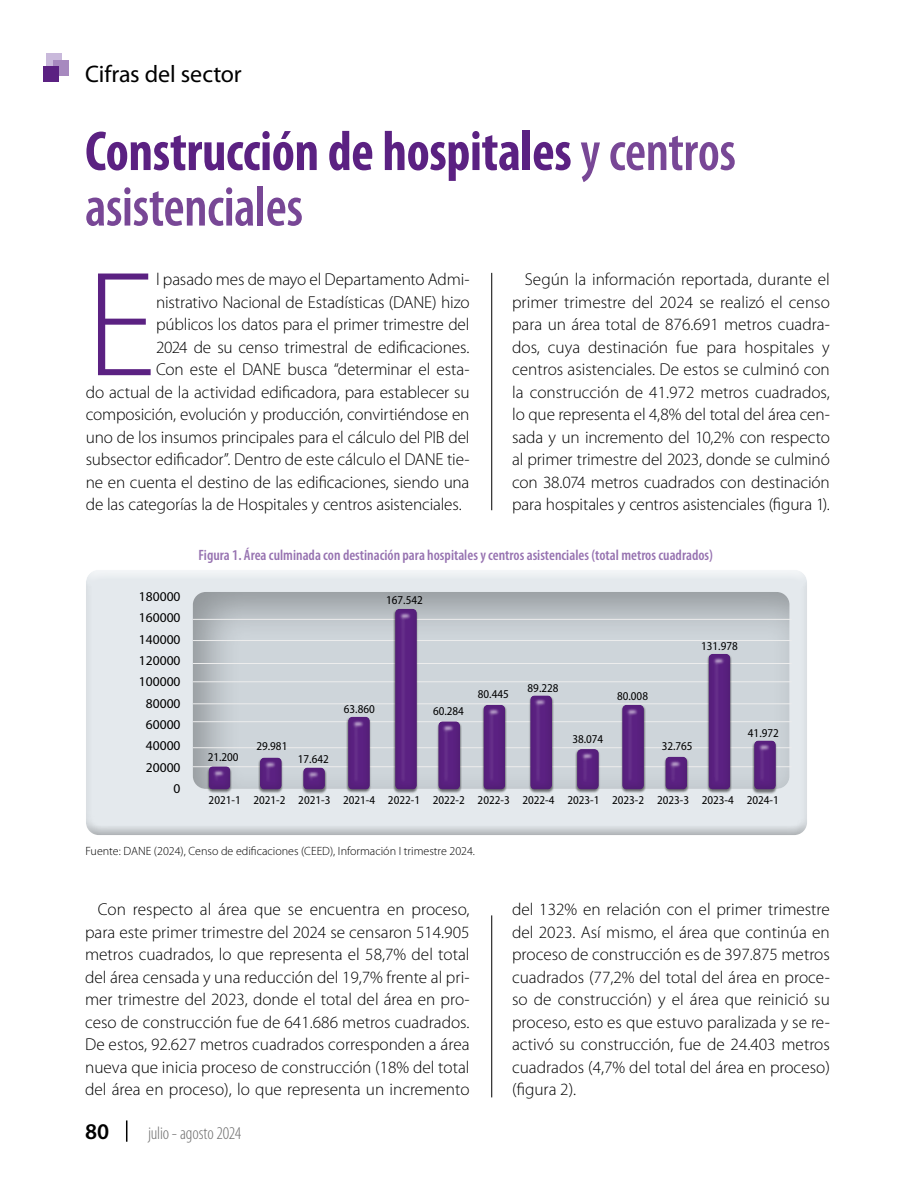
<style>
.page{position:relative;width:915px;height:1191px;background:#fff}
.page>*{position:absolute;margin:0;border:0;box-sizing:border-box;transform-origin:0 0}
.t1{font:300 150.75px "Myriad Pro";color:#5b2182}
.t2{font:700 condensed 56.55px/55.5px "Myriad Pro";letter-spacing:-.005em;color:#5b2182;scale:.95 1}
.t3{font:24px "Myriad Pro";letter-spacing:-.005em;color:#000}
.t4{font:600 22.5px "Myriad Pro";color:#000}
.t5{font:300 condensed 18px "Myriad Pro";letter-spacing:-.01em;color:#6e6e6e}
.t6{font:300 17.25px/22.5px "Myriad Pro";letter-spacing:-.01em;color:#000;text-align:justify}
.t7{font:600 condensed 15px "Myriad Pro";color:#9773b1}
.t8{font:13.5px/21.3px "Myriad Pro";color:#000;text-align:right}
.t9{font:semi-condensed 12px "Myriad Pro";color:#000}
.t10{font:300 12px "Myriad Pro";color:#000}
.s1{font-weight:600;color:#784796}
</style>
<div class="page">
<svg style="left:126px;top:1120px;width:1px;height:21px"></svg>
<div style="left:46px;top:53px;width:16px;height:16px;background:#c9b9db"></div>
<div style="left:53px;top:60px;width:15px;height:16px;background:#a789bf"></div>
<div style="left:43px;top:66px;width:16px;height:16px;background:#5b2182"></div>
<hr style="left:491px;top:273px;width:1px;height:237px;background:#000">
<hr style="left:491px;top:915px;width:1px;height:182px;background:#000">
<svg style="left:86px;top:570px;width:721px;height:10px;fill:#eef1f3"></svg>
<svg style="left:86px;top:580px;width:721px;height:255px;background:#e0e4e8"></svg>
<svg style="left:178px;top:581px;width:624px;height:208px;background:#c8cfd3"></svg>
<hr style="left:193px;top:766px;width:598px;height:1px;background:#ededed">
<hr style="left:193px;top:747px;width:598px;height:1px;background:#ededed">
<hr style="left:193px;top:721px;width:598px;height:1px;background:#ededed">
<hr style="left:193px;top:703px;width:598px;height:1px;background:#ededed">
<hr style="left:193px;top:681px;width:598px;height:1px;background:#ededed">
<hr style="left:193px;top:663px;width:598px;height:1px;background:#ededed">
<hr style="left:193px;top:640px;width:598px;height:1px;background:#ededed">
<hr style="left:193px;top:619px;width:598px;height:1px;background:#ededed">
<div style="left:206px;top:766px;width:26px;height:27px;background:#000;opacity:.5"></div>
<div style="left:197px;top:755px;width:42px;height:35px;background:linear-gradient(to right,#a4aaae,#d1d8dd)"></div>
<svg style="left:201px;top:760px;width:38px;height:30px"></svg>
<div style="left:258px;top:758px;width:26px;height:35px;background:#000;opacity:.5"></div>
<div style="left:248px;top:746px;width:42px;height:44px;background:linear-gradient(to right,#d0d7db,#d1d8dc)"></div>
<svg style="left:252px;top:751px;width:38px;height:39px"></svg>
<div style="left:301px;top:768px;width:26px;height:25px;background:#000;opacity:.5"></div>
<div style="left:291px;top:755px;width:42px;height:35px;background:#ced5da"></div>
<svg style="left:295px;top:766px;width:38px;height:24px"></svg>
<div style="left:346px;top:717px;width:26px;height:76px;background:#000;opacity:.5"></div>
<div style="left:336px;top:706px;width:42px;height:84px;background:#ced5da"></div>
<svg style="left:340px;top:716px;width:38px;height:74px"></svg>
<div style="left:436px;top:721px;width:26px;height:72px;background:#000;opacity:.5"></div>
<div style="left:426px;top:710px;width:42px;height:80px;background:#ced5da"></div>
<svg style="left:430px;top:721px;width:38px;height:69px"></svg>
<div style="left:481px;top:705px;width:26px;height:88px;background:#000;opacity:.5"></div>
<div style="left:471px;top:694px;width:42px;height:96px;background:#ced5da"></div>
<svg style="left:476px;top:703px;width:37px;height:87px"></svg>
<div style="left:619px;top:705px;width:26px;height:88px;background:#000;opacity:.5"></div>
<div style="left:610px;top:694px;width:42px;height:96px;background:#ced5da"></div>
<svg style="left:614px;top:703px;width:38px;height:87px"></svg>
<div style="left:528px;top:695px;width:26px;height:98px;background:#000;opacity:.5"></div>
<div style="left:518px;top:683px;width:42px;height:107px;background:#ced5da"></div>
<svg style="left:522px;top:695px;width:38px;height:95px"></svg>
<div style="left:574px;top:749px;width:26px;height:44px;background:#000;opacity:.5"></div>
<div style="left:565px;top:737px;width:42px;height:53px;background:#ced5da"></div>
<svg style="left:569px;top:747px;width:38px;height:43px"></svg>
<div style="left:663px;top:757px;width:26px;height:36px;background:#000;opacity:.5"></div>
<svg style="left:653px;top:745px;width:42px;height:45px"></svg>
<svg style="left:657px;top:751px;width:38px;height:39px"></svg>
<div style="left:751px;top:741px;width:26px;height:52px;background:#000;opacity:.5"></div>
<div style="left:742px;top:728px;width:42px;height:62px;background:#ced5da"></div>
<svg style="left:746px;top:740px;width:38px;height:50px"></svg>
<svg style="left:383px;top:598px;width:42px;height:192px"></svg>
<svg style="left:387px;top:603px;width:38px;height:187px;background:#8a6ea3"></svg>
<div style="left:706px;top:654px;width:26px;height:139px;background:#000;opacity:.5"></div>
<div style="left:696px;top:643px;width:42px;height:147px;background:#ced5da"></div>
<svg style="left:700px;top:654px;width:38px;height:136px"></svg>
<h3 class="t3" style="left:85px;top:60px;width:158px">Cifras del sector</h3>
<h2 class="t2" style="left:85px;top:128px;width:686px">Construcción de hospitales <span class="s1">y centros asistenciales</span></h2>
<p class="t6" style="left:512px;top:269px;width:319px;text-indent:13px">Según la información reportada, durante el primer trimestre del 2024 se realizó el censo para un área total de 876.691 metros cuadra&shy;dos, cuya destinación fue para hospitales y centros asistenciales. De estos se culminó con la construcción de 41.972 metros cuadrados, lo que representa el 4,8% del total del área cen&shy;sada y un incremento del 10,2% con respecto al primer trimestre del 2023, donde se culminó con 38.074 metros cuadrados con destinación para hospitales y centros asistenciales (figura 1).</p>
<p class="t7" style="left:198px;top:547px;width:516px">Figura 1. Área culminada con destinación para hospitales y centros asistenciales (total metros cuadrados)</p>
<h1 class="t1" style="left:86px;top:266px;width:72px">E</h1>
<p class="t6" style="left:156px;top:269px;width:315px">l pasado mes de mayo el Departamento Admi-</p>
<p class="t6" style="left:156px;top:292px;width:315px">nistrativo Nacional de Estadísticas (DANE) hizo</p>
<p class="t6" style="left:156px;top:314px;width:315px">públicos los datos para el primer trimestre del</p>
<p class="t6" style="left:156px;top:337px;width:315px">2024 de su censo trimestral de edificaciones.</p>
<p class="t6" style="left:156px;top:359px;width:315px">Con este el DANE busca “determinar el esta-</p>
<p class="t6" style="left:86px;top:382px;width:385px">do actual de la actividad edificadora, para establecer su</p>
<p class="t6" style="left:86px;top:404px;width:385px">composición, evolución y producción, convirtiéndose en</p>
<p class="t6" style="left:86px;top:427px;width:385px">uno de los insumos principales para el cálculo del PIB del</p>
<p class="t6" style="left:86px;top:449px;width:385px">subsector edificador”. Dentro de este cálculo el DANE tie-</p>
<p class="t6" style="left:86px;top:472px;width:385px">ne en cuenta el destino de las edificaciones, siendo una</p>
<p class="t6" style="left:86px;top:494px;width:377px">de las categorías la de Hospitales y centros asistenciales.</p>
<p class="t8" style="left:139px;top:586px;width:43px">180000<br>160000<br>140000<br>120000<br>100000<br>80000<br>60000<br>40000<br>20000<br>0</p>
<p class="t9" style="left:386px;top:593px;width:38px">167.542</p>
<p class="t9" style="left:207px;top:749px;width:32px">21.200</p>
<p class="t9" style="left:256px;top:738px;width:32px">29.981</p>
<p class="t9" style="left:298px;top:752px;width:32px">17.642</p>
<p class="t9" style="left:344px;top:702px;width:32px">63.860</p>
<p class="t9" style="left:433px;top:703px;width:32px">60.284</p>
<p class="t9" style="left:477px;top:686px;width:32px">80.445</p>
<p class="t9" style="left:527px;top:681px;width:32px">89.228</p>
<p class="t9" style="left:701px;top:639px;width:38px">131.978</p>
<p class="t9" style="left:572px;top:732px;width:32px">38.074</p>
<p class="t9" style="left:617px;top:688px;width:32px">80.008</p>
<p class="t9" style="left:661px;top:738px;width:32px">32.765</p>
<p class="t9" style="left:747px;top:725px;width:32px">41.972</p>
<p class="t9" style="left:208px;top:792px;width:571px">2021-1 2021-2 2021-3 2021-4 2022-1 2022-2 2022-3 2022-4 2023-1 2023-2 2023-3 2023-4 2024-1</p>
<p class="t10" style="left:85px;top:847px;width:391px">Fuente: DANE (2024), Censo de edificaciones (CEED), Información I trimestre 2024.</p>
<p class="t6" style="left:85px;top:899px;width:386px;text-indent:13px">Con respecto al área que se encuentra en proceso, para este primer trimestre del 2024 se censaron 514.905 metros cuadrados, lo que representa el 58,7% del total del área censada y una reducción del 19,7% frente al pri&shy;mer trimestre del 2023, donde el total del área en pro&shy;ceso de construcción fue de 641.686 metros cuadrados.<br>De estos, 92.627 metros cuadrados corresponden a área nueva que inicia proceso de construcción (18% del total del área en proceso), lo que representa un incremento</p>
<p class="t6" style="left:512px;top:899px;width:319px">del 132% en relación con el primer trimestre del 2023. Así mismo, el área que continúa en proceso de construcción es de 397.875 metros cuadrados (77,2% del total del área en proce&shy;so de construcción) y el área que reinició su proceso, esto es que estuvo paralizada y se re&shy;activó su construcción, fue de 24.403 metros cuadrados (4,7% del total del área en proceso) (figura 2).</p>
<h3 class="t4" style="left:85px;top:1117px;width:26px">80</h3>
<p class="t5" style="left:148px;top:1126px;width:95px">julio - agosto 2024</p>
</div>
